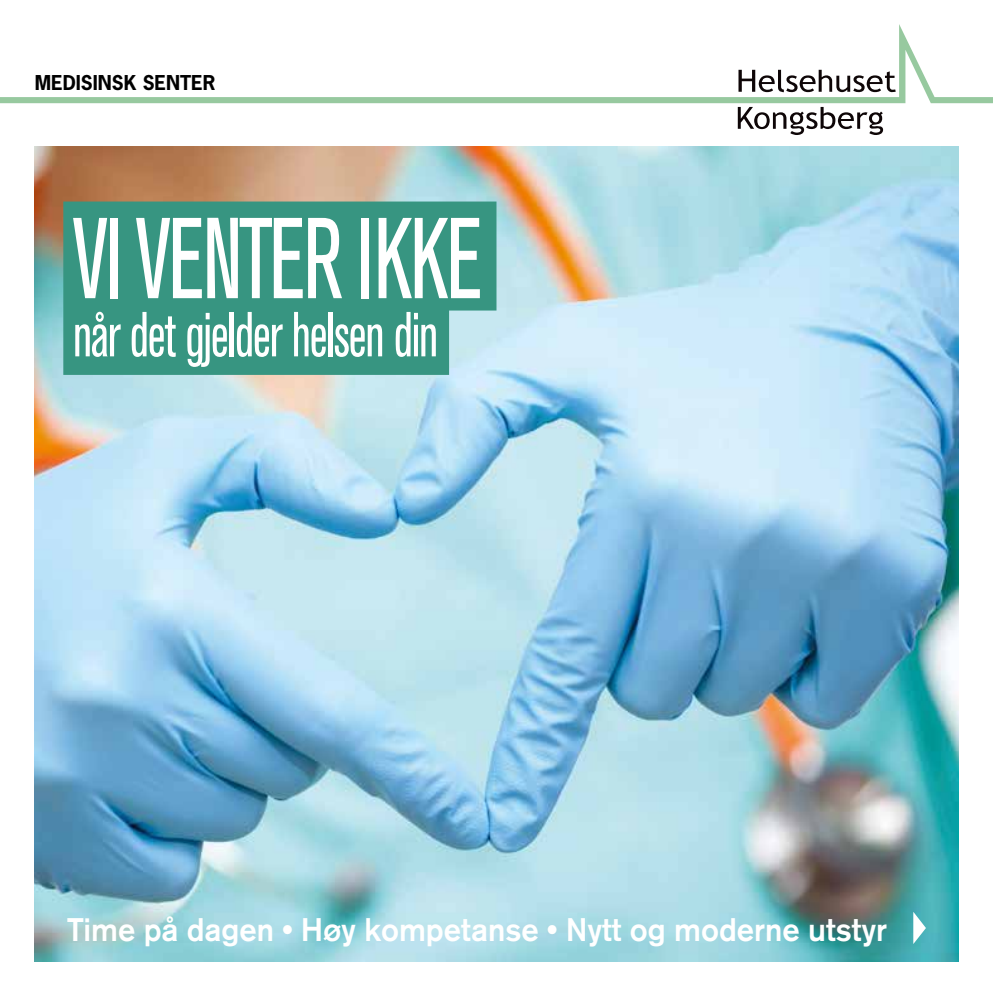
<style>
.page{position:relative;width:993px;height:993px;background:#fff}
.page>*{position:absolute;margin:0;border:0;box-sizing:border-box;transform-origin:0 0}
.t1{font:condensed 113.58px "Akzidenz Grotesk BE";letter-spacing:-.02em;color:#fff;scale:.8 1}
.t2{font:condensed 62.82px "Akzidenz Grotesk BE";letter-spacing:-.02em;color:#fff;scale:.8 1}
.t3{font:500 32.38px "Akzidenz Grotesk BE";color:#fff;scale:.95 1}
.t4{font:700 19.25px "News Gothic";color:#000}
</style>
<div class="page">
<img style="left:35px;top:147px;width:922px;height:813px">
<div style="left:63px;top:201px;width:433px;height:174px;background:#379581"></div>
<svg style="left:737px;top:107px;width:145px;height:28px"></svg>
<svg style="left:1px;top:24px;width:991px;height:79px"></svg>
<svg style="left:913px;top:911px;width:12px;height:32px"></svg>
<p class="t4" style="left:35px;top:70px;width:182px">MEDISINSK SENTER</p>
<h1 class="t1" style="left:73px;top:196px;width:513px">Vi Venter ikke</h1>
<h2 class="t2" style="left:73px;top:299px;width:457px">når det gjelder helsen din</h2>
<p class="t3" style="left:67px;top:909px;width:864px">Time på dagen • Høy kompetanse • Nytt og moderne utstyr</p>
</div>
